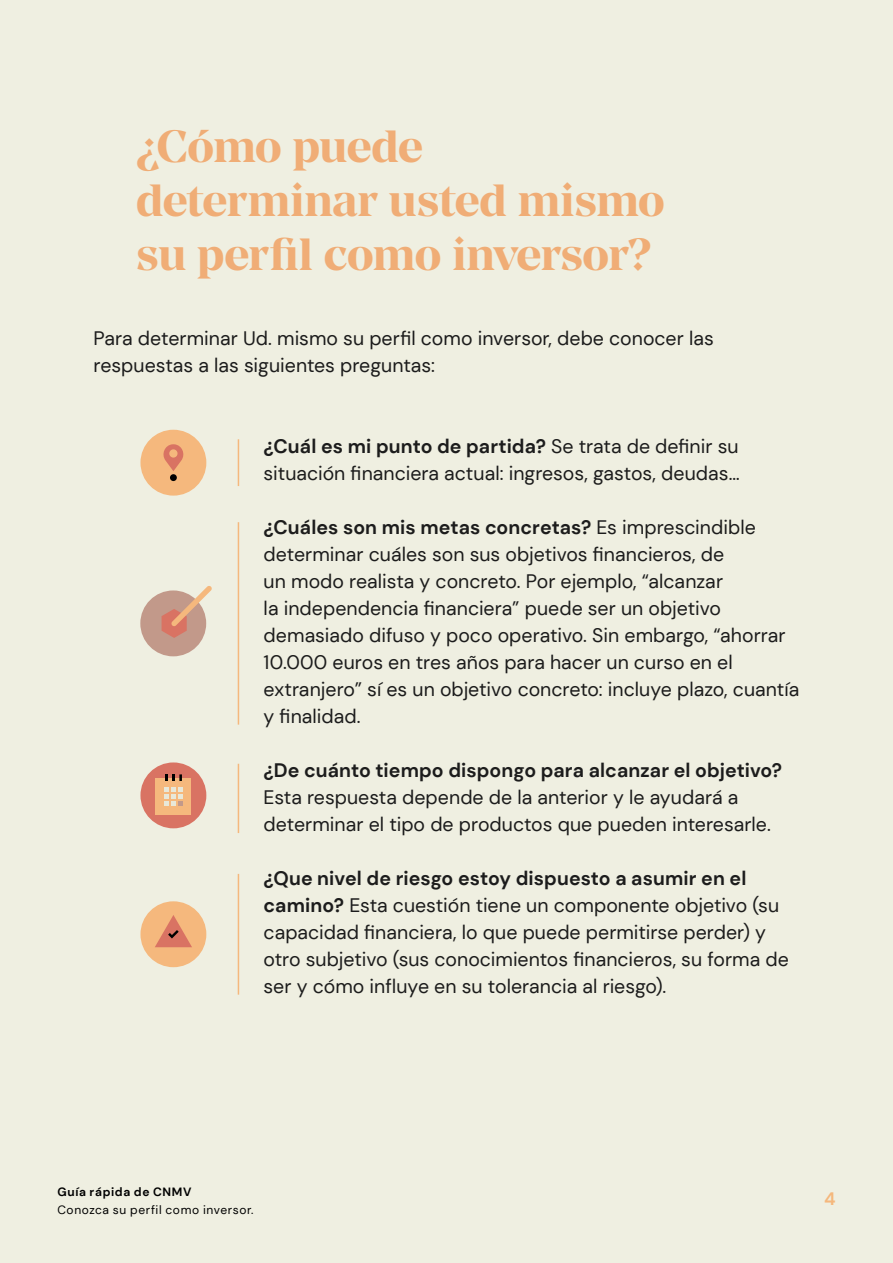
<style>
.page{position:relative;width:893px;height:1263px;background:#efefe1}
.page>*{position:absolute;margin:0;border:0;box-sizing:border-box;transform-origin:0 0}
.Capítulos{font:700 45px/54px "Manier";letter-spacing:-.01em;color:#f0ad76}
.Body_DM{font:19.5px/27px "DM Sans";color:#1c1c1c}
.t1{font:700 18px "DM Sans";color:#f5b87d}
.t2{font:12px "DM Sans";letter-spacing:.05em;color:#000}
.t3{font:700 12px "DM Sans";letter-spacing:.055em;color:#000}
.s1{font-weight:700}
</style>
<div class="page">
<div style="left:140px;top:430px;width:66px;height:66px;background:#f5b87d;border-radius:50%"></div>
<div style="left:140px;top:762px;width:66px;height:66px;background:#d97363;border-radius:50%"></div>
<div style="left:140px;top:901px;width:66px;height:66px;background:#f5b87d;border-radius:50%"></div>
<div style="left:140px;top:590px;width:66px;height:66px;background:#c2998a;border-radius:50%"></div>
<svg style="left:163px;top:444px;width:21px;height:27px"></svg>
<div style="left:170px;top:474px;width:7px;height:7px;background:#000;border-radius:50%"></div>
<svg style="left:162px;top:586px;width:50px;height:52px"></svg>
<svg style="left:155px;top:915px;width:37px;height:32px"></svg>
<div style="left:156px;top:778px;width:35px;height:36px;background:#f5b87d"></div>
<svg style="left:164px;top:787px;width:19px;height:18px"></svg>
<svg style="left:165px;top:774px;width:17px;height:7px"></svg>
<hr style="left:238px;top:439px;width:1px;height:47px;background:#f5b87d">
<hr style="left:238px;top:522px;width:1px;height:203px;background:#f5b87d">
<hr style="left:238px;top:874px;width:1px;height:121px;background:#f5b87d">
<hr style="left:238px;top:764px;width:1px;height:69px;background:#f5b87d">
<p class="Capítulos" style="left:136px;top:120px;width:530px">¿Cómo puede determinar usted mismo su perfil como inversor?</p>
<p class="Body_DM" style="left:94px;top:325px;width:622px">Para determinar Ud. mismo su perfil como inversor, debe conocer las respuestas a las siguientes preguntas:</p>
<p class="Body_DM" style="left:264px;top:433px;width:477px"><span class="s1">¿Cuál es mi punto de partida?</span> Se trata de definir su situación financiera actual: ingresos, gastos, deudas…</p>
<p class="Body_DM" style="left:264px;top:514px;width:537px"><span class="s1">¿Cuáles son mis metas concretas?</span> Es imprescindible determinar cuáles son sus objetivos financieros, de<br>un modo realista y concreto. Por ejemplo, “alcanzar<br>la independencia financiera” puede ser un objetivo demasiado difuso y poco operativo. Sin embargo, “ahorrar 10.000 euros en tres años para hacer un curso en el extranjero” sí es un objetivo concreto: incluye plazo, cuantía y finalidad.</p>
<p class="Body_DM" style="left:264px;top:757px;width:520px"><span class="s1">¿De cuánto tiempo dispongo para alcanzar el objetivo?<br></span>Esta respuesta depende de la anterior y le ayudará a determinar el tipo de productos que pueden interesarle.</p>
<p class="Body_DM" style="left:264px;top:865px;width:527px"><span class="s1">¿Que nivel de riesgo estoy dispuesto a asumir en el camino?</span> Esta cuestión tiene un componente objetivo (su capacidad financiera, lo que puede permitirse perder) y otro subjetivo (sus conocimientos financieros, su forma de ser y cómo influye en su tolerancia al riesgo).</p>
<p class="t3" style="left:57px;top:1184px;width:136px">Guía rápida de CNMV</p>
<p class="t2" style="left:57px;top:1202px;width:198px">Conozca su perfil como inversor.</p>
<p class="t1" style="left:824px;top:1188px;width:13px">4</p>
</div>
